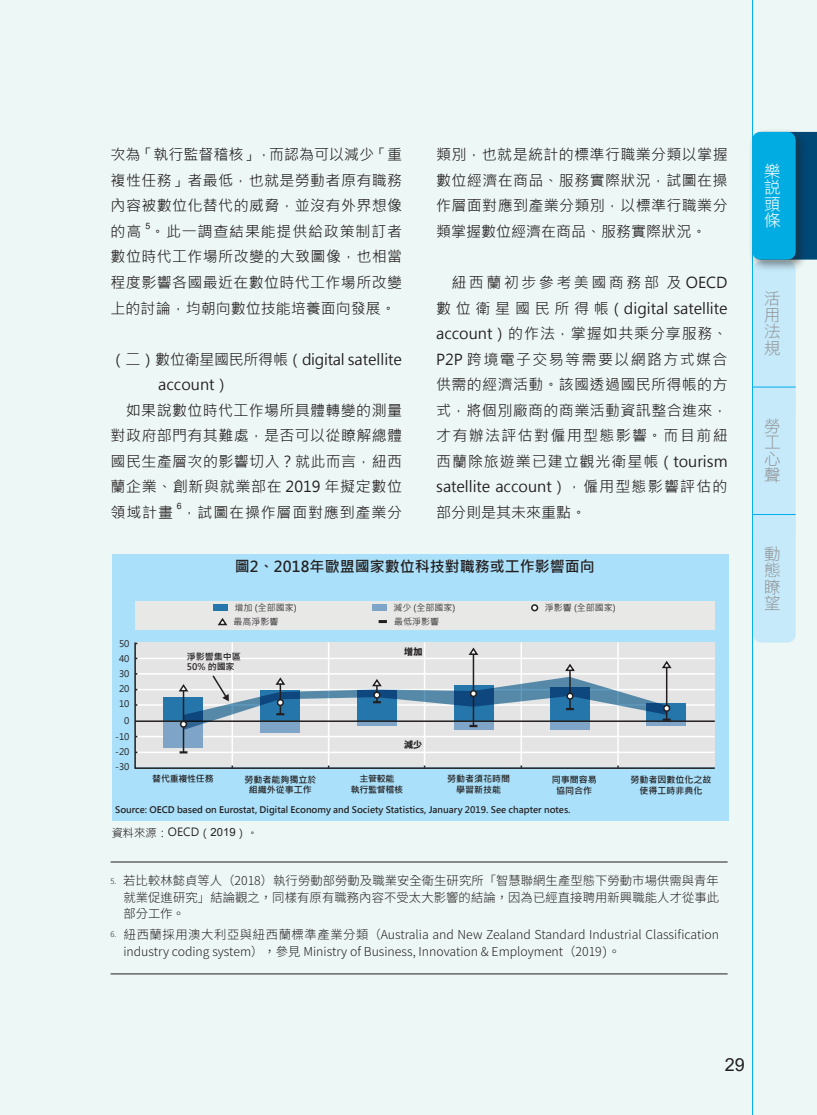
<style>
.page{position:relative;width:817px;height:1115px;background:#fff}
.page>*{position:absolute;margin:0;border:0;box-sizing:border-box;transform-origin:0 0}
.t1{font:18px "Arial";color:#231f20}
.t2{font:16.5px/16.5px "DF Hei Lt HK BF";color:#939598;text-align:justify}
.t3{font:16.5px/16.5px "DF Hei Lt HK BF";color:#fff;text-align:justify}
.t4{font:15px/25.5px "Microsoft Jheng Hei";letter-spacing:.025em;color:#231f20;text-align:justify}
.t5{font:15px "Microsoft Jheng Hei";letter-spacing:-.02em;color:#231f20}
.t6{font:700 15px "Microsoft Jheng Hei";color:#231f20}
.t7{font:15px "Microsoft Jheng Hei";letter-spacing:.045em;color:#231f20}
.t8{font:15px "Microsoft Jheng Hei";letter-spacing:.05em;color:#231f20}
.t9{font:15px "Microsoft Jheng Hei";color:#231f20}
.t10{font:300 12.3px/16.5px "Noto Sans CJ Ktc";color:#231f20;text-align:justify}
.t11{font:11.25px "Microsoft Jheng Hei";color:#231f20}
.t12{font:700 9px/10.8px "Microsoft Jheng Hei";color:#231f20;text-align:center}
.t13{font:9px/15px "Microsoft Jheng Hei";color:#231f20}
.t14{font:700 9px/10.8px "Microsoft Jheng Hei";letter-spacing:-.04em;color:#231f20;text-align:center}
.t15{font:700 9px "Microsoft Jheng Hei";letter-spacing:-.03em;color:#231f20}
.t16{font:900 9px "Noto Sans CJ Ktc";color:#231f20}
.t17{font:8.7px "Arial";color:#231f20}
.s1{font-family:"DF Hei Lt HK BF"}
.s2{font-family:"Arial"}
.s3{font-size:7.5px}
</style>
<div class="page">
<div style="left:0;top:0;width:816px;height:1114px;background:#edf7f5"></div>
<svg style="left:808px;top:132px;width:8px;height:127px"></svg>
<div style="left:753px;top:261px;width:42px;height:152px;background:#c6eafa;border-radius:9px"></div>
<div style="left:753px;top:387px;width:42px;height:149px;background:#c6eafa;border-radius:9px"></div>
<div style="left:753px;top:514px;width:42px;height:128px;background:#c6eafa;border-radius:9px"></div>
<hr style="left:752px;top:0;width:1px;height:1114px;background:#00aeef">
<div style="left:747px;top:128px;width:61px;height:144px;background:#231f20;opacity:.5"></div>
<div style="left:752px;top:132px;width:43px;height:127px;background:#00ace1;border-radius:9px"></div>
<hr style="left:752px;top:386px;width:43px;height:1px;background:#00aeef">
<hr style="left:752px;top:514px;width:43px;height:1px;background:#00aeef">
<hr style="left:111px;top:973px;width:616px;height:1px;background:#231f20">
<hr style="left:111px;top:861px;width:616px;height:1px;background:#231f20">
<div style="left:112px;top:554px;width:616px;height:266px;background:#aae0f9"></div>
<div style="left:135px;top:601px;width:579px;height:28px;background:#e8e8e7"></div>
<svg style="left:134px;top:642px;width:581px;height:127px;background:#d1d5d8"></svg>
<div style="left:213px;top:604px;width:15px;height:7px;background:#2576ab"></div>
<div style="left:372px;top:604px;width:14px;height:7px;background:#7ea4c7"></div>
<svg style="left:218px;top:618px;width:9px;height:7px"></svg>
<svg style="left:378px;top:620px;width:9px;height:3px"></svg>
<div style="left:531px;top:604px;width:7px;height:7px;border:2px solid #231f20;border-radius:50%"></div>
<svg style="left:177px;top:646px;width:495px;height:107px;background:#bcc9d3"></svg>
<p class="t4" style="left:111px;top:142px;width:293px">次為「執行監督稽核」，而認為可以減少「重複性任務」者最低，也就是勞動者原有職務內容被數位化替代的威脅，並沒有外界想像的高</p>
<p class="t17" style="left:145px;top:219px;width:6px">5</p>
<p class="t4" style="left:111px;top:219px;width:293px;text-indent:40px">。此一調查結果能提供給政策制訂者數位時代工作場所改變的大致圖像，也相當程度影響各國最近在數位時代工作場所改變上的討論，均朝向數位技能培養面向發展。</p>
<p class="t5" style="left:111px;top:349px;width:293px">（二）數位衛星國民所得帳（digital satellite</p>
<p class="t9" style="left:158px;top:375px;width:73px">account）</p>
<p class="t4" style="left:126px;top:397px;width:277px">如果說數位時代工作場所具體轉變的測量</p>
<p class="t4" style="left:111px;top:423px;width:293px">對政府部門有其難處，是否可以從瞭解總體</p>
<p class="t4" style="left:111px;top:448px;width:293px">國民生產層次的影響切入？就此而言，紐西</p>
<p class="t7" style="left:111px;top:477px;width:293px">蘭企業、創新與就業部在 2019 年擬定數位</p>
<p class="t4" style="left:111px;top:499px;width:64px">領域計畫</p>
<p class="t17" style="left:177px;top:500px;width:6px">6</p>
<p class="t8" style="left:182px;top:502px;width:222px">，試圖在操作層面對應到產業分</p>
<p class="t4" style="left:436px;top:142px;width:293px">類別，也就是統計的標準行職業分類以掌握數位經濟在商品、服務實際狀況，試圖在操作層面對應到產業分類別，以標準行職業分類掌握數位經濟在商品、服務實際狀況。</p>
<p class="t4" style="left:436px;top:270px;width:293px;text-indent:15px">紐西蘭初步參考美國商務部 及 OECD數位衛星國民所得帳（digital satellite account）的作法，掌握如共乘分享服務、P2P 跨境電子交易等需要以網路方式媒合供需的經濟活動。該國透過國民所得帳的方式，將個別廠商的商業活動資訊整合進來，才有辦法評估對僱用型態影響。而目前紐西蘭除旅遊業已建立觀光衛星帳（tourism satellite account），僱用型態影響評估的部分則是其未來重點。</p>
<p class="t6" style="left:235px;top:557px;width:361px">圖2、2018年歐盟國家數位科技對職務或工作影響面向</p>
<p class="t13" style="left:119px;top:636px;width:12px;text-align:justify">50<br>40<br>30<br>20<br>10</p>
<p class="t13" style="left:115px;top:712px;width:16px;line-height:16.5px;text-align:right">0 -10</p>
<p class="t13" style="left:115px;top:744px;width:16px">-20 -30</p>
<p class="t13" style="left:233px;top:599px;width:65px;line-height:14.5px">增加 (全部國家)最高淨影響</p>
<p class="t12" style="left:187px;top:651px;width:55px;text-align:left">淨影響集中區<br>50% 的國家</p>
<p class="t13" style="left:393px;top:600px;width:64px">減少 (全部國家)</p>
<p class="t13" style="left:544px;top:600px;width:73px">淨影響 (全部國家)</p>
<p class="t13" style="left:394px;top:614px;width:46px">最低淨影響</p>
<p class="t16" style="left:404px;top:646px;width:19px">增加</p>
<p class="t16" style="left:404px;top:739px;width:19px">減少</p>
<p class="t15" style="left:152px;top:773px;width:63px">替代重複性任務</p>
<p class="t14" style="left:351px;top:773px;width:54px">主管較能<br>執行監督稽核</p>
<p class="t12" style="left:447px;top:773px;width:64px">勞動者須花時間學習新技能</p>
<p class="t12" style="left:551px;top:774px;width:46px">同事間容易協同合作</p>
<p class="t12" style="left:630px;top:774px;width:82px">勞動者因數位化之故使得工時非典化</p>
<p class="t12" style="left:244px;top:773px;width:73px">勞動者能夠獨立於組織外從事工作</p>
<p class="t12" style="left:115px;top:804px;width:457px">Source: OECD based on Eurostat, Digital Economy and Society Statistics, January 2019. See chapter notes.</p>
<p class="t11" style="left:112px;top:824px;width:148px"><span class="s1">資料來源</span>：OECD（<span class="s2">2019</span>）。</p>
<p class="t10" style="left:123px;top:872px;width:597px;text-indent:-13px"><span class="s3">5.</span> 若比較林懿貞等人（2018）執行勞動部勞動及職業安全衛生研究所「智慧聯網生產型態下勞動市場供需與青年就業促進研究」結論觀之，同樣有原有職務內容不受太大影響的結論，因為已經直接聘用新興職能人才從事此部分工作。</p>
<p class="t10" style="left:123px;top:926px;width:597px;text-indent:-13px"><span class="s3">6.</span> 紐西蘭採用澳大利亞與紐西蘭標準產業分類（Australia and New Zealand Standard Industrial Classification industry coding system），參見 Ministry of Business, Innovation &amp; Employment（2019)。</p>
<p class="t3" style="left:764px;top:162px;width:18px">樂說頭條</p>
<p class="t2" style="left:764px;top:290px;width:17px">活用法規</p>
<p class="t2" style="left:764px;top:417px;width:17px">勞工心聲</p>
<p class="t2" style="left:764px;top:545px;width:18px">動態瞭望</p>
<p class="t1" style="left:724px;top:1051px;width:22px">29</p>
</div>
